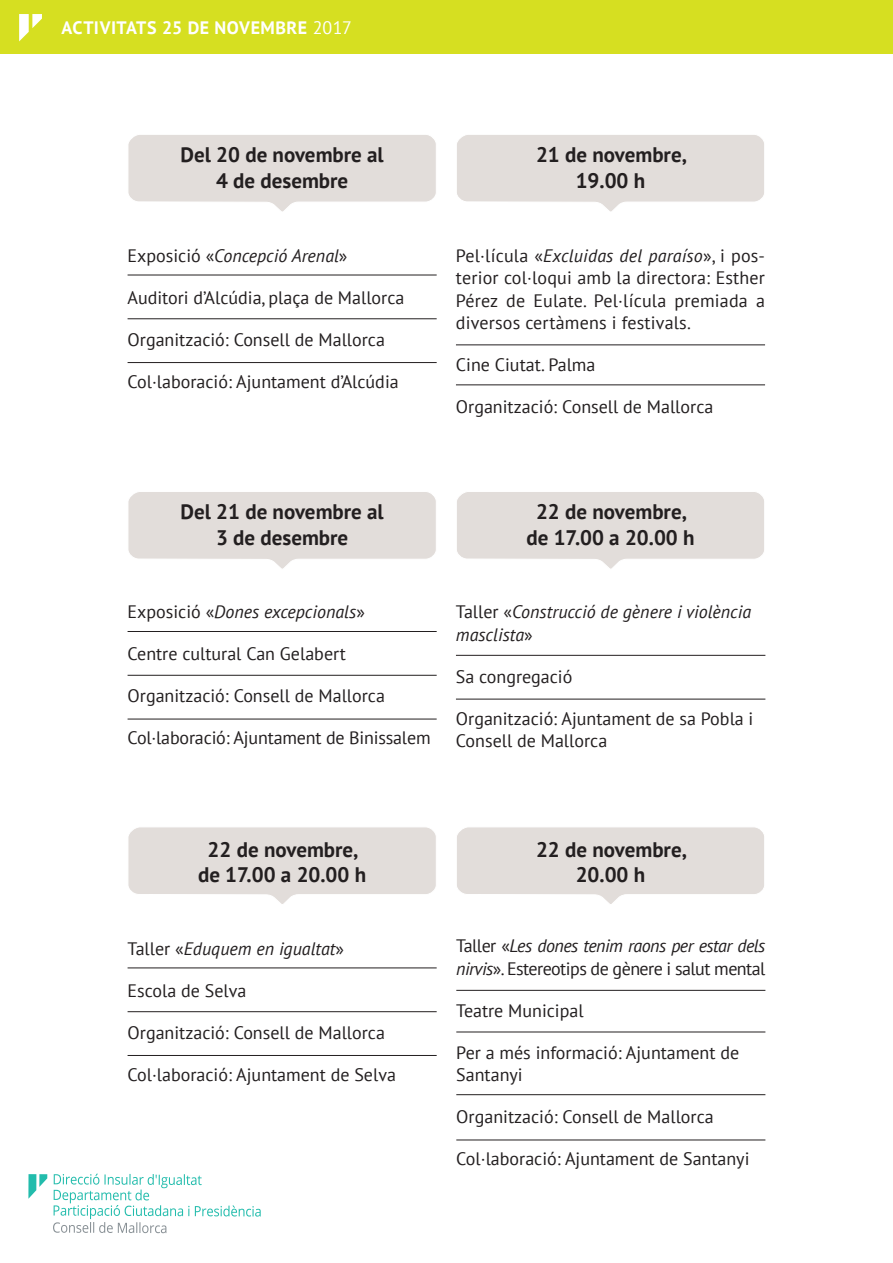
<style>
.page{position:relative;width:893px;height:1263px;background:#fff}
.page>*{position:absolute;margin:0;border:0;box-sizing:border-box;transform-origin:0 0}
.t1{font:700 21px "PT Sans";color:#231f20}
.t2{font:18px/22.5px "PT Sans";color:#231f20}
.t3{font:italic 18px/22.5px "PT Sans";color:#231f20}
.t4{font:18px/22.5px "PT Sans";letter-spacing:-.03em;color:#231f20}
.t5{font:700 18px "PT Sans";letter-spacing:.025em;color:#fff}
.s1{font-weight:400}
.s2{font-style:normal}
.s3{font-style:italic}
</style>
<div class="page">
<div style="left:0;top:0;width:893px;height:54px;background:#d6df21"></div>
<svg style="left:19px;top:14px;width:23px;height:27px"></svg>
<svg style="left:28px;top:1174px;width:19px;height:25px"></svg>
<svg style="left:53px;top:1174px;width:208px;height:59px"></svg>
<hr style="left:128px;top:968px;width:309px;height:1px;background:#231f20">
<hr style="left:128px;top:1011px;width:309px;height:1px;background:#231f20">
<hr style="left:128px;top:1055px;width:309px;height:1px;background:#231f20">
<hr style="left:456px;top:990px;width:309px;height:1px;background:#231f20">
<hr style="left:456px;top:1032px;width:309px;height:1px;background:#231f20">
<hr style="left:456px;top:1094px;width:309px;height:1px;background:#231f20">
<hr style="left:456px;top:1140px;width:309px;height:1px;background:#231f20">
<svg style="left:128px;top:827px;width:308px;height:77px;background:#e5e1de"></svg>
<svg style="left:457px;top:827px;width:307px;height:77px;background:#e5e1de"></svg>
<svg style="left:128px;top:135px;width:308px;height:77px;background:#e5e1df"></svg>
<svg style="left:128px;top:492px;width:308px;height:77px;background:#e5e1de"></svg>
<svg style="left:457px;top:135px;width:307px;height:77px;background:#e5e1de"></svg>
<svg style="left:457px;top:492px;width:307px;height:77px;background:#e5e1de"></svg>
<hr style="left:128px;top:275px;width:309px;height:1px;background:#231f20">
<hr style="left:128px;top:318px;width:309px;height:1px;background:#231f20">
<hr style="left:128px;top:362px;width:309px;height:1px;background:#231f20">
<hr style="left:456px;top:345px;width:309px;height:1px;background:#231f20">
<hr style="left:456px;top:385px;width:309px;height:1px;background:#231f20">
<hr style="left:128px;top:631px;width:309px;height:1px;background:#231f20">
<hr style="left:456px;top:655px;width:309px;height:1px;background:#231f20">
<hr style="left:128px;top:675px;width:309px;height:1px;background:#231f20">
<hr style="left:456px;top:699px;width:309px;height:1px;background:#231f20">
<hr style="left:128px;top:719px;width:309px;height:1px;background:#231f20">
<p class="t5" style="left:62px;top:16px;width:292px">ACTIVITATS 25 DE NOVEMBRE <span class="s1">2017</span></p>
<p class="t1" style="left:180px;top:141px;width:205px">Del 20 de novembre al</p>
<p class="t1" style="left:216px;top:166px;width:134px">4 de desembre</p>
<p class="t3" style="left:128px;top:244px;width:221px"><span class="s2">Exposició «</span>Concepció Arenal<span class="s2">»</span></p>
<p class="t2" style="left:128px;top:286px;width:278px">Auditori d’Alcúdia, plaça de Mallorca</p>
<p class="t2" style="left:128px;top:328px;width:259px">Organització: Consell de Mallorca</p>
<p class="t2" style="left:128px;top:370px;width:273px">Col·laboració: Ajuntament d’Alcúdia</p>
<p class="t1" style="left:536px;top:141px;width:152px">21 de novembre,</p>
<p class="t1" style="left:576px;top:166px;width:71px">19.00 h</p>
<p class="t2" style="left:456px;top:244px;width:311px;text-align:justify">Pel·lícula «<span class="s3">Excluidas del paraíso</span>», i pos&shy;terior col·loqui amb la directora: Esther Pérez de Eulate. Pel·lícula premiada a diversos certàmens i festivals.</p>
<p class="t2" style="left:456px;top:353px;width:141px">Cine Ciutat. Palma</p>
<p class="t2" style="left:456px;top:395px;width:259px">Organització: Consell de Mallorca</p>
<p class="t1" style="left:180px;top:498px;width:205px">Del 21 de novembre al</p>
<p class="t1" style="left:216px;top:523px;width:134px">3 de desembre</p>
<p class="t3" style="left:128px;top:600px;width:239px"><span class="s2">Exposició «</span>Dones excepcionals<span class="s2">»</span></p>
<p class="t2" style="left:128px;top:642px;width:220px">Centre cultural Can Gelabert</p>
<p class="t2" style="left:128px;top:684px;width:259px">Organització: Consell de Mallorca</p>
<p class="t2" style="left:128px;top:726px;width:305px">Col·laboració: Ajuntament de Binissalem</p>
<p class="t1" style="left:536px;top:498px;width:152px">22 de novembre,</p>
<p class="t1" style="left:526px;top:523px;width:170px">de 17.00 a 20.00 h</p>
<p class="t3" style="left:456px;top:600px;width:297px"><span class="s2">Taller «</span>Construcció de gènere i violència masclista<span class="s2">»</span></p>
<p class="t2" style="left:456px;top:665px;width:118px">Sa congregació</p>
<p class="t2" style="left:456px;top:707px;width:299px">Organització: Ajuntament de sa Pobla i<br>Consell de Mallorca</p>
<p class="t1" style="left:208px;top:836px;width:152px">22 de novembre,</p>
<p class="t1" style="left:198px;top:861px;width:170px">de 17.00 a 20.00 h</p>
<p class="t3" style="left:128px;top:937px;width:218px"><span class="s2">Taller «</span>Eduquem en igualtat<span class="s2">»</span></p>
<p class="t2" style="left:128px;top:979px;width:120px">Escola de Selva</p>
<p class="t2" style="left:128px;top:1021px;width:259px">Organització: Consell de Mallorca</p>
<p class="t2" style="left:128px;top:1063px;width:270px">Col·laboració: Ajuntament de Selva</p>
<p class="t1" style="left:536px;top:836px;width:152px">22 de novembre,</p>
<p class="t1" style="left:576px;top:861px;width:71px">20.00 h</p>
<p class="t4" style="left:456px;top:934px;width:311px">Taller «<span class="s3">Les dones tenim raons per estar dels nirvis</span>». Estereotips de gènere i salut mental</p>
<p class="t2" style="left:456px;top:999px;width:129px">Teatre Municipal</p>
<p class="t2" style="left:456px;top:1041px;width:284px">Per a més informació: Ajuntament de<br>Santanyi</p>
<p class="t2" style="left:456px;top:1105px;width:259px">Organització: Consell de Mallorca</p>
<p class="t2" style="left:456px;top:1147px;width:295px">Col·laboració: Ajuntament de Santanyi</p>
</div>
